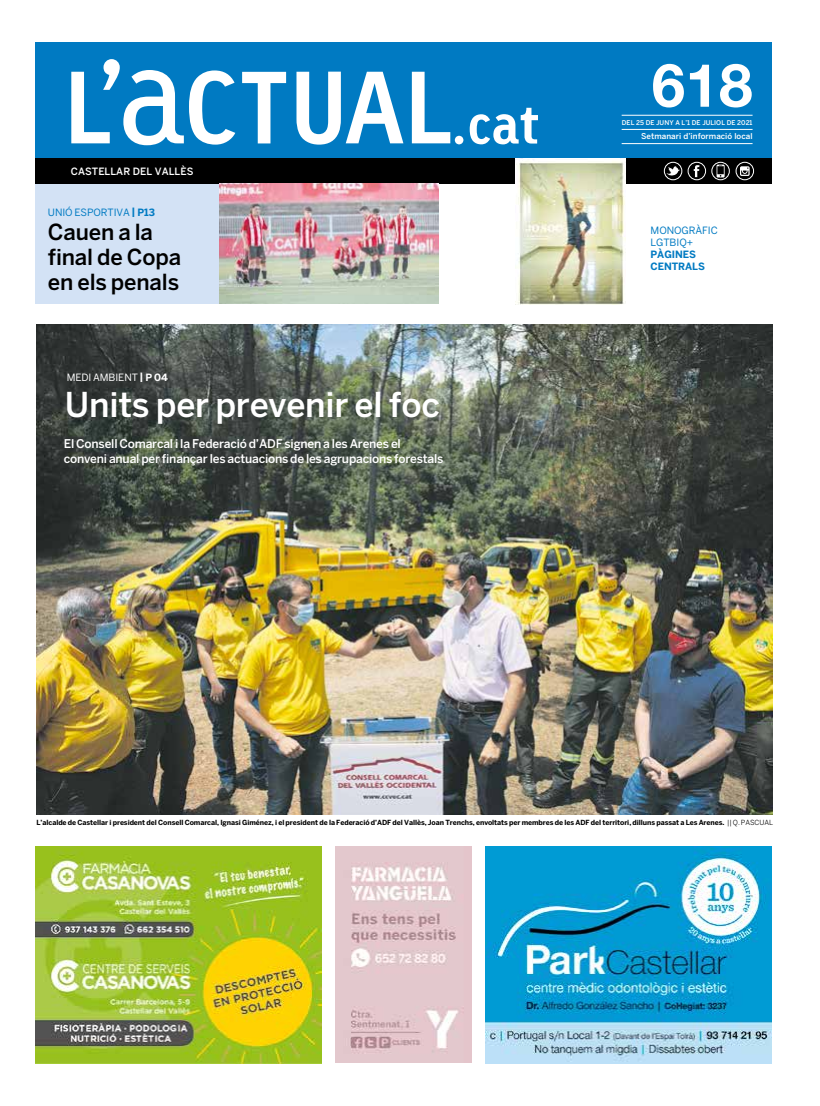
<style>
.page{position:relative;width:820px;height:1106px;background:#fff}
.page>*{position:absolute;margin:0;border:0;box-sizing:border-box;transform-origin:0 0}
.t1{font:700 60px "Helvetica Neue";color:#fff}
.t2{font:500 34px "Benton Sans";letter-spacing:-.01em;color:#fff}
.t3{font:500 22px/25px "Benton Sans";letter-spacing:-.01em;color:#000}
.t4{font:500 12px/15px "Benton Sans";letter-spacing:-.02em;color:#fff}
.t5{font:10px/12px "Benton Sans";letter-spacing:-.005em;color:#007ac2}
.t6{font:500 10px "Benton Sans";letter-spacing:.005em;color:#fff}
.t7{font:700 10px/12px "Benton Sans";letter-spacing:-.01em;color:#007ac2}
.t8{font:10px "Benton Sans";letter-spacing:-.005em;color:#fff}
.t9{font:500 8px "Benton Sans";letter-spacing:.005em;color:#fff}
.t10{font:700 7px "Benton Sans";letter-spacing:-.01em;color:#000}
.t11{font:500 6.5px "Benton Sans";letter-spacing:.005em;color:#fff}
.s1{font-weight:700}
.s2{font-weight:400}
</style>
<div class="page">
<img style="left:35px;top:846px;width:286px;height:217px">
<img style="left:335px;top:846px;width:136px;height:216px">
<img style="left:485px;top:846px;width:286px;height:217px">
<div style="left:35px;top:43px;width:736px;height:115px;background:#007ac2"></div>
<svg style="left:71px;top:59px;width:466px;height:87px"></svg>
<div style="left:35px;top:158px;width:736px;height:26px;background:#000"></div>
<svg style="left:666px;top:166px;width:13px;height:10px"></svg>
<div style="left:663px;top:162px;width:18px;height:18px;border:1px solid #fff;border-radius:50%"></div>
<svg style="left:693px;top:165px;width:6px;height:12px"></svg>
<div style="left:687px;top:162px;width:18px;height:18px;border:1px solid #fff;border-radius:50%"></div>
<div style="left:735px;top:162px;width:18px;height:18px;border:1px solid #fff;border-radius:50%"></div>
<svg style="left:740px;top:166px;width:9px;height:10px"></svg>
<div style="left:711px;top:162px;width:18px;height:18px;border:1px solid #fff;border-radius:50%"></div>
<svg style="left:716px;top:165px;width:8px;height:12px"></svg>
<hr style="left:621px;top:115px;width:131px;height:1px;background:#fff">
<hr style="left:621px;top:129px;width:131px;height:1px;background:#fff">
<hr style="left:621px;top:143px;width:131px;height:1px;background:#fff">
<div style="left:35px;top:184px;width:186px;height:119px;background:#d3e2f5"></div>
<img style="left:37px;top:325px;width:735px;height:490px">
<img style="left:220px;top:184px;width:218px;height:119px">
<img style="left:515px;top:158px;width:109px;height:147px">
<h3 class="t6" style="left:71px;top:165px;width:124px">CASTELLAR DEL VALLÈS</h3>
<h3 class="t5" style="left:48px;top:206px;width:108px">UNIÓ ESPORTIVA <span class="s1">| P13</span></h3>
<h3 class="t3" style="left:48px;top:219px;width:135px">Cauen a la final de Copa en els penals</h3>
<h3 class="t8" style="left:67px;top:371px;width:103px">MEDI AMBIENT <span class="s1">| P 04</span></h3>
<h2 class="t2" style="left:65px;top:385px;width:376px">Units per prevenir el foc</h2>
<h3 class="t4" style="left:64px;top:436px;width:381px">El Consell Comarcal i la Federació d’ADF signen a les Arenes el conveni anual per finançar les actuacions de les agrupacions forestals</h3>
<h1 class="t1" style="left:651px;top:38px;width:102px">618</h1>
<p class="t11" style="left:621px;top:118px;width:132px">DEL 25 DE JUNY A L’1 DE JULIOL DE 2021</p>
<p class="t9" style="left:641px;top:132px;width:113px">Setmanari d’informació local</p>
<h3 class="t5" style="left:650px;top:225px;width:69px">MONOGRÀFIC<br>LGTBIQ+</h3>
<h3 class="t7" style="left:650px;top:249px;width:56px">PÀGINES<br>CENTRALS</h3>
<p class="t10" style="left:37px;top:817px;width:737px">L’alcalde de Castellar i president del Consell Comarcal, Ignasi Giménez, i el president de la Federació d’ADF del Vallès, Joan Trenchs, envoltats per membres de les ADF del territori, dilluns passat a Les Arenes. <span class="s2">|| Q. PASCUAL</span></p>
</div>
